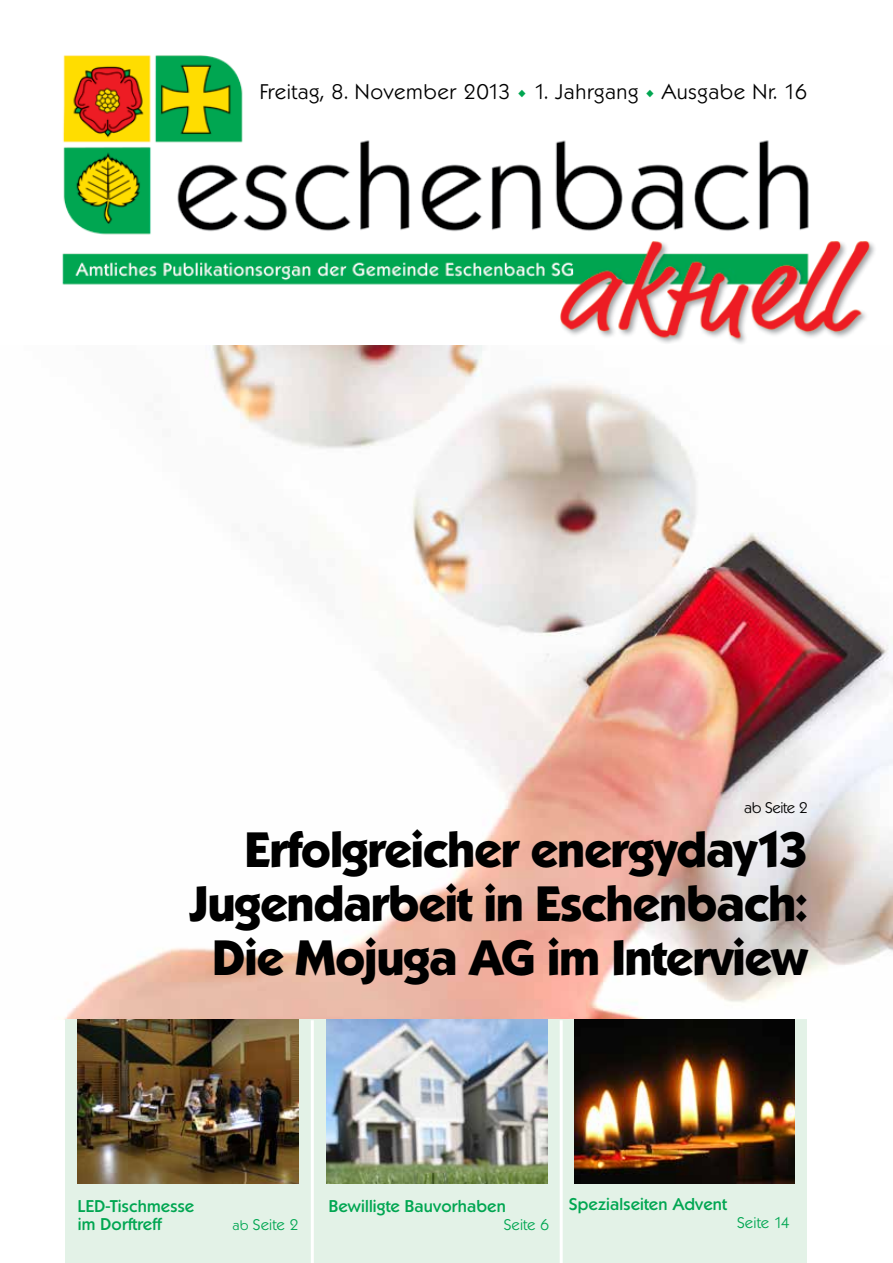
<style>
.page{position:relative;width:893px;height:1263px;background:#fff}
.page>*{position:absolute;margin:0;border:0;box-sizing:border-box;transform-origin:0 0}
.t1{font:700 48px/54px "Koblenz TS";letter-spacing:-.025em;color:#000;text-align:right}
.t2{font:300 20.55px "Koblenz TS";letter-spacing:.03em;color:#000}
.t3{font:500 16.5px/18px "Koblenz TS";letter-spacing:.01em;color:#00a651}
.t4{font:300 15px "Koblenz TS";letter-spacing:.01em;color:#00a651}
.t5{font:300 15px "Koblenz TS";letter-spacing:-.025em;color:#000}
.s1{font-weight:700;font-size:32.1px;color:#00a651}
.s2{font-size:13.5px}
</style>
<div class="page">
<img style="left:62px;top:55px;width:831px;height:964px">
<div style="left:65px;top:1019px;width:741px;height:244px;background:#e3f2e7"></div>
<hr style="left:560px;top:1020px;width:3px;height:243px;background:#fff">
<hr style="left:311px;top:1020px;width:3px;height:243px;background:#fff">
<svg style="left:104px;top:104px;width:4px;height:5px"></svg>
<img style="left:78px;top:1019px;width:221px;height:164px">
<img style="left:327px;top:1019px;width:220px;height:164px">
<img style="left:574px;top:1019px;width:221px;height:164px">
<p class="t2" style="left:260px;top:80px;width:549px">Freitag, 8. November 2013 <span class="s1">•</span> 1. Jahrgang <span class="s1">•</span> Ausgabe Nr. 16</p>
<p class="t5" style="left:744px;top:799px;width:65px">ab Seite 2</p>
<p class="t1" style="left:190px;top:823px;width:620px">Erfolgreicher energyday13<br>Jugendarbeit in Eschenbach:<br>Die Mojuga AG im Interview</p>
<p class="t3" style="left:78px;top:1197px;width:118px">LED-Tischmesse im Dorftreff</p>
<p class="t4" style="left:233px;top:1215px;width:68px"><span class="s2">ab</span> Seite 2</p>
<p class="t3" style="left:329px;top:1197px;width:179px">Bewilligte Bauvorhaben</p>
<p class="t4" style="left:504px;top:1215px;width:47px">Seite 6</p>
<p class="t3" style="left:569px;top:1195px;width:159px">Spezialseiten Advent</p>
<p class="t4" style="left:737px;top:1214px;width:54px">Seite 14</p>
</div>
